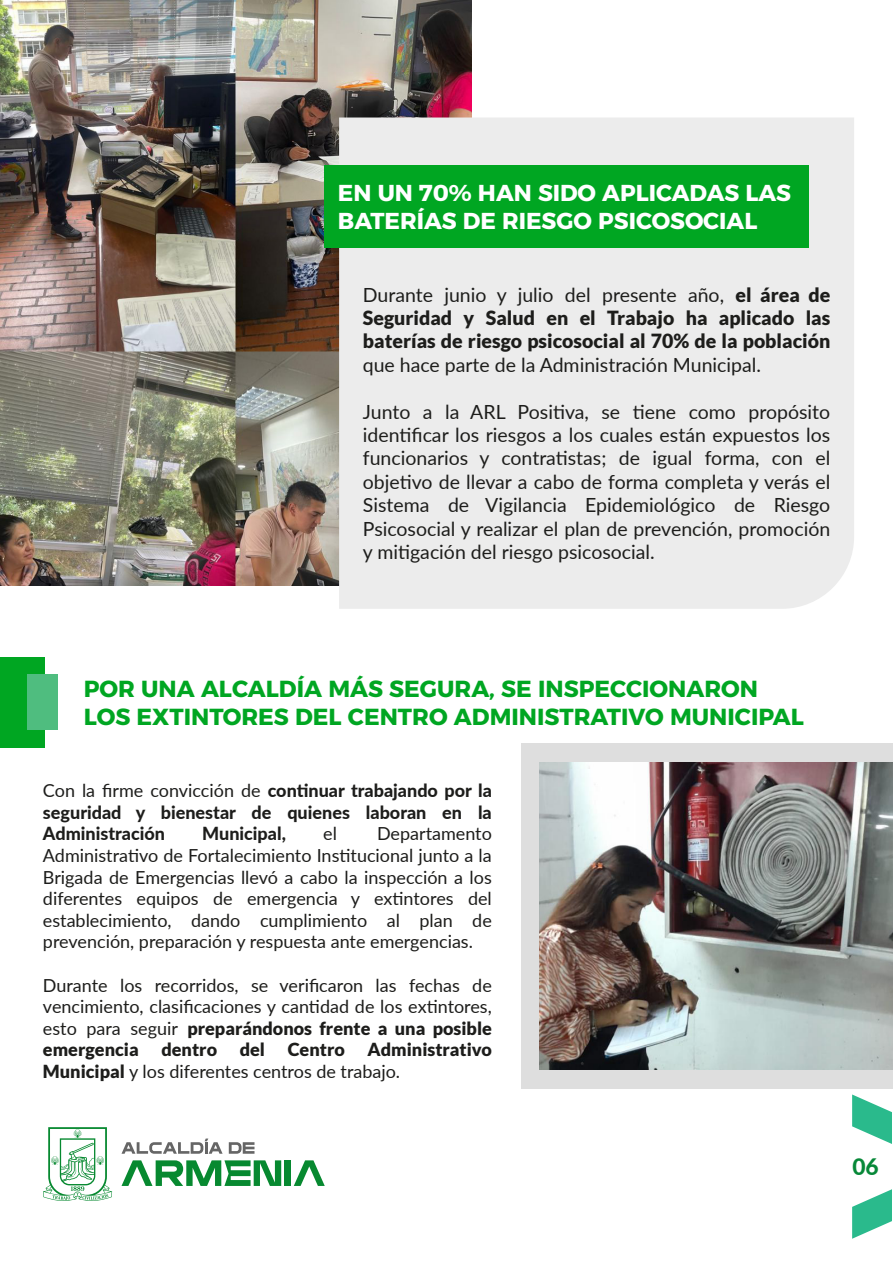
<style>
.page{position:relative;width:893px;height:1263px;background:#fff}
.page>*{position:absolute;margin:0;border:0;box-sizing:border-box;transform-origin:0 0}
.t1{font:700 23.25px/27.9px "Alexandria";color:#00a622}
.t2{font:700 22.95px/27.6px "Alexandria";color:#fff}
.t3{font:800 22.8px "Lato";color:#078838}
.t4{font:19.5px/23.4px "Lato";color:#1d1d1b;text-align:justify}
.t5{font:900 19.5px/23.4px "Lato";color:#1d1d1b;text-align:justify}
.t6{font:18px/21.6px "Lato";color:#1d1d1b;text-align:justify}
.t7{font:800 18px/21.6px "Lato";color:#1d1d1b;text-align:justify}
.t8{font:900 18px "Lato";color:#1d1d1b}
.s1{font-weight:400}
.s2{font-weight:900}
</style>
<div class="page">
<svg style="left:122px;top:1160px;width:159px;height:26px"></svg>
<div style="left:284px;top:1160px;width:7px;height:26px;background:#078930"></div>
<svg style="left:294px;top:1160px;width:31px;height:26px"></svg>
<svg style="left:122px;top:1138px;width:101px;height:16px"></svg>
<svg style="left:229px;top:1142px;width:25px;height:12px"></svg>
<svg style="left:43px;top:1127px;width:69px;height:74px"></svg>
<div style="left:0;top:657px;width:45px;height:91px;background:#00a622"></div>
<div style="left:27px;top:675px;width:31px;height:55px;background:#4fbd7f"></div>
<img style="left:0;top:0;width:471px;height:586px">
<div style="left:339px;top:118px;width:515px;height:491px;background:#ececec"></div>
<div style="left:324px;top:166px;width:484px;height:82px;background:#00a622"></div>
<svg style="left:852px;top:1094px;width:40px;height:145px"></svg>
<div style="left:522px;top:743px;width:371px;height:346px;background:#dedede"></div>
<img style="left:540px;top:763px;width:353px;height:306px">
<p class="t2" style="left:338px;top:179px;width:455px">EN UN 70% HAN SIDO APLICADAS LAS<br>BATERÍAS DE RIESGO PSICOSOCIAL</p>
<p class="t5" style="left:363px;top:282px;width:469px"><span class="s1">Durante junio y julio del presente año,</span> el área de Seguridad y Salud en el Trabajo ha aplicado las baterías de riesgo psicosocial al 70% de la población</p>
<p class="t4" style="left:363px;top:352px;width:400px">que hace parte de la Administración Municipal.</p>
<p class="t4" style="left:363px;top:399px;width:469px">Junto a la ARL Positiva, se tiene como propósito identificar los riesgos a los cuales están expuestos los funcionarios y contratistas; de igual forma, con el objetivo de llevar a cabo de forma completa y verás el Sistema de Vigilancia Epidemiológico de Riesgo Psicosocial y realizar el plan de prevención, promoción y mitigación del riesgo psicosocial.</p>
<p class="t1" style="left:84px;top:675px;width:722px">POR UNA ALCALDÍA MÁS SEGURA, SE INSPECCIONARON<br>LOS EXTINTORES DEL CENTRO ADMINISTRATIVO MUNICIPAL</p>
<p class="t7" style="left:43px;top:779px;width:450px"><span class="s1">Con la firme convicción de</span> continuar trabajando por la seguridad y bienestar de quienes laboran en la Administración</p>
<p class="t7" style="left:202px;top:822px;width:85px">Municipal,</p>
<p class="t6" style="left:323px;top:822px;width:15px">el</p>
<p class="t6" style="left:43px;top:822px;width:450px;text-indent:334px">Departamento Administrativo de Fortalecimiento Institucional junto a la Brigada de Emergencias llevó a cabo la inspección a los diferentes equipos de emergencia y extintores del establecimiento, dando cumplimiento al plan de prevención, preparación y respuesta ante emergencias.</p>
<p class="t6" style="left:43px;top:973px;width:450px">Durante los recorridos, se verificaron las fechas de vencimiento, clasificaciones y cantidad de los extintores, esto para seguir <span class="s2">preparándonos frente a una posible emergencia</span></p>
<p class="t6" style="left:43px;top:1038px;width:450px;text-indent:325px"><span class="s2">Administrativo<br>Municipal</span> y los diferentes centros de trabajo.</p>
<p class="t8" style="left:161px;top:1039px;width:57px">dentro</p>
<p class="t8" style="left:240px;top:1039px;width:27px">del</p>
<p class="t8" style="left:288px;top:1039px;width:59px">Centro</p>
<p class="t3" style="left:852px;top:1149px;width:28px">06</p>
</div>
